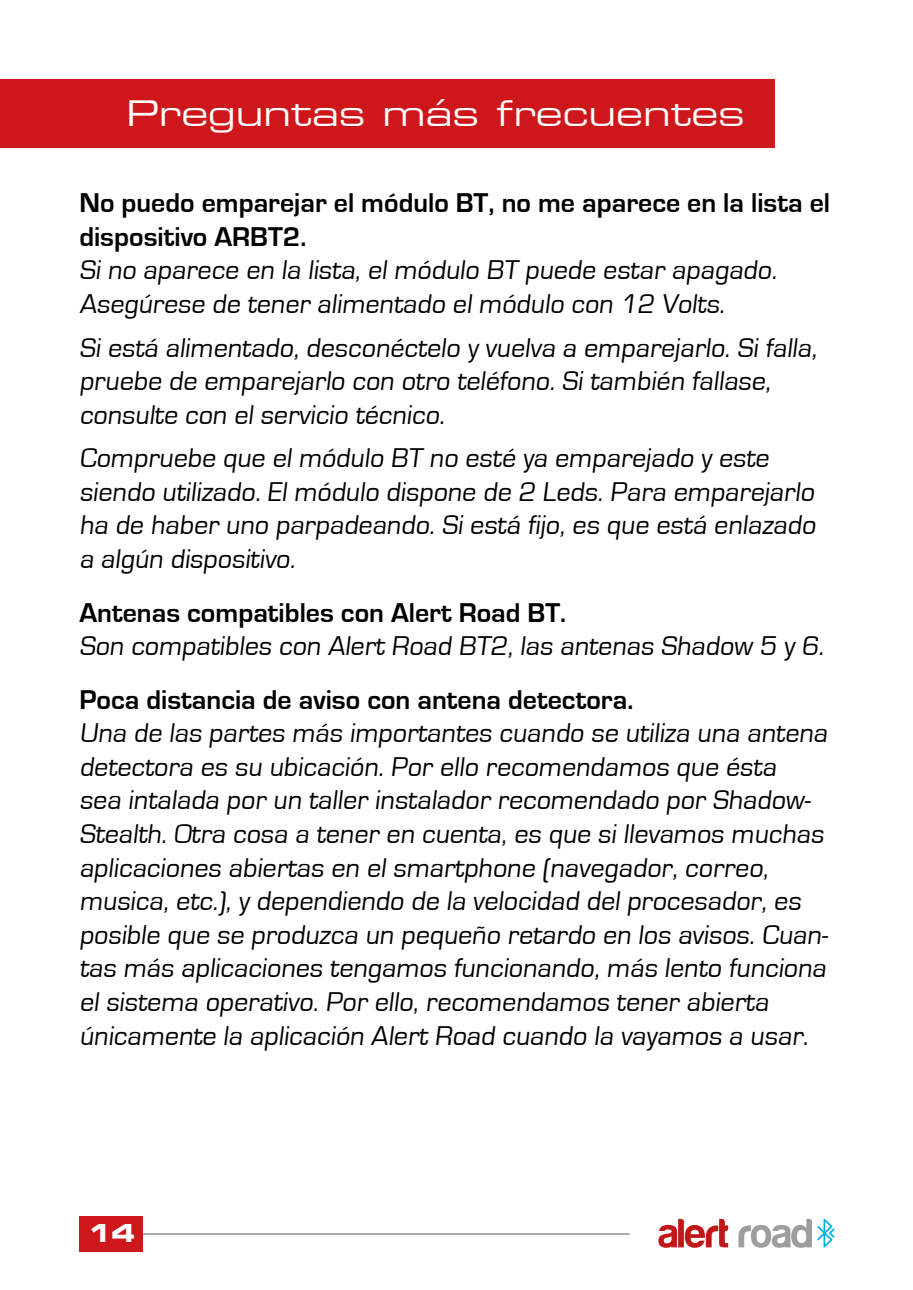
<style>
.page{position:relative;width:913px;height:1290px;background:#fff}
.page>*{position:absolute;margin:0;border:0;box-sizing:border-box;transform-origin:0 0}
.t1{font:35px "Eurostile Extended Two";color:#fff}
.t2{font:28px/33.6px "Eurostile";color:#000}
.t3{font:700 28px/33.6px "Eurostile";color:#000}
.t4{font:24.5px "Eurostile Bold Extended Two";color:#fff}
</style>
<div class="page">
<div style="left:79px;top:1216px;width:64px;height:35px;background:#cd171a"></div>
<hr style="left:143px;top:1233px;width:487px;height:2px;background:#9d9d9c">
<svg style="left:658px;top:1219px;width:70px;height:29px"></svg>
<svg style="left:738px;top:1219px;width:96px;height:29px"></svg>
<div style="left:0;top:79px;width:774px;height:69px;background:#cd171a"></div>
<p class="t1" style="left:126px;top:89px;width:620px">Preguntas más frecuentes</p>
<p class="t3" style="left:79px;top:187px;width:752px">No puedo emparejar el módulo BT, no me aparece en la lista el dispositivo ARBT2.</p>
<p class="t2" style="left:79px;top:254px;width:703px">Si no aparece en la lista, el módulo BT puede estar apagado.<br>Asegúrese de tener alimentado el módulo con 12 Volts.</p>
<p class="t2" style="left:79px;top:331px;width:743px">Si está alimentado, desconéctelo y vuelva a emparejarlo. Si falla, pruebe de emparejarlo con otro teléfono. Si también fallase, consulte con el servicio técnico.</p>
<p class="t2" style="left:79px;top:442px;width:742px">Compruebe que el módulo BT no esté ya emparejado y este siendo utilizado. El módulo dispone de 2 Leds. Para emparejarlo ha de haber uno parpadeando. Si está fijo, es que está enlazado a algún dispositivo.</p>
<p class="t3" style="left:79px;top:596px;width:488px">Antenas compatibles con Alert Road BT.</p>
<p class="t2" style="left:79px;top:630px;width:750px">Son compatibles con Alert Road BT2, las antenas Shadow 5 y 6.</p>
<p class="t3" style="left:79px;top:683px;width:555px">Poca distancia de aviso con antena detectora.</p>
<p class="t2" style="left:79px;top:717px;width:753px">Una de las partes más importantes cuando se utiliza una antena detectora es su ubicación. Por ello recomendamos que ésta sea intalada por un taller instalador recomendado por Shadow-Stealth. Otra cosa a tener en cuenta, es que si llevamos muchas aplicaciones abiertas en el smartphone (navegador, correo, musica, etc.), y dependiendo de la velocidad del procesador, es posible que se produzca un pequeño retardo en los avisos. Cuan&shy;tas más aplicaciones tengamos funcionando, más lento funciona el sistema operativo. Por ello, recomendamos tener abierta únicamente la aplicación Alert Road cuando la vayamos a usar.</p>
<p class="t4" style="left:87px;top:1216px;width:50px">14</p>
</div>
